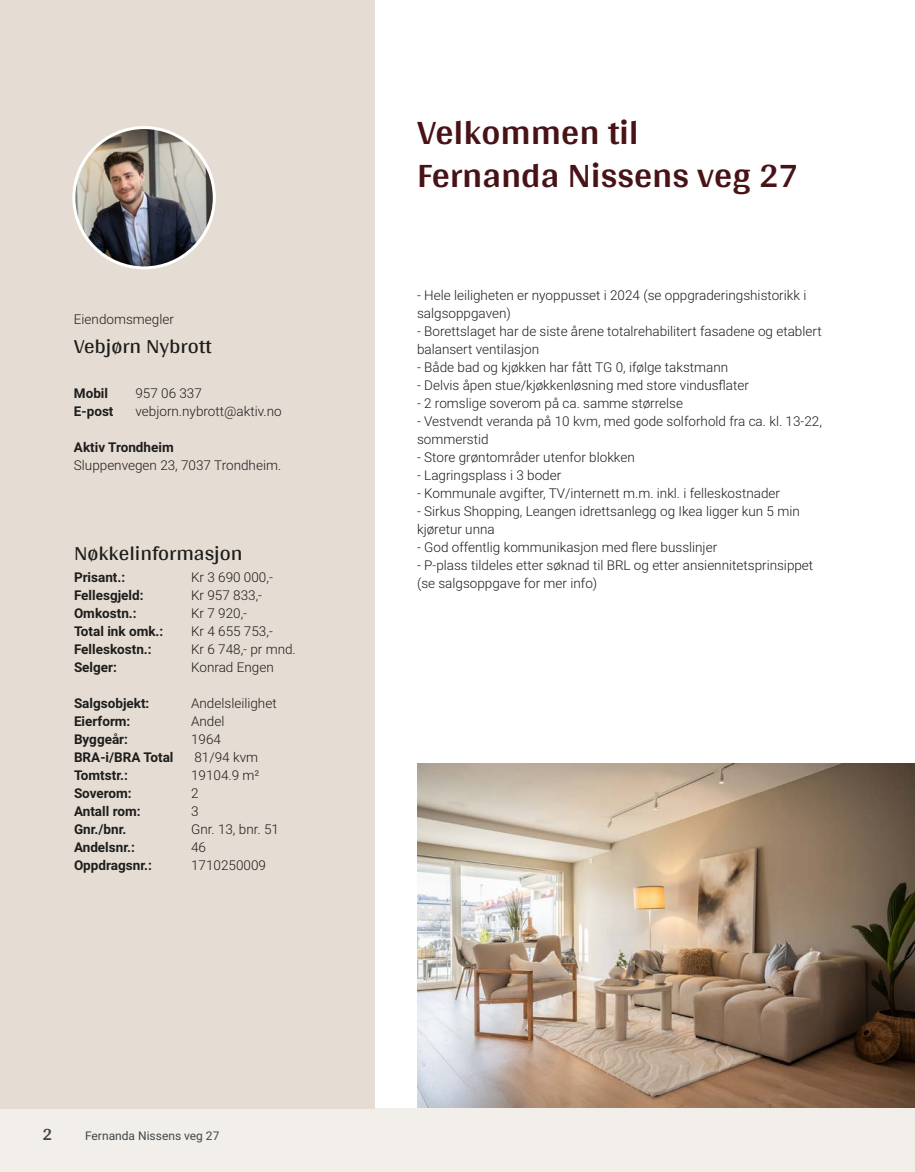
<style>
.page{position:relative;width:915px;height:1172px;background:#fff}
.page>*{position:absolute;margin:0;border:0;box-sizing:border-box;transform-origin:0 0}
.t1{font:700 36px/42px "Arya";color:#481317}
.t2{font:21px "Arya";color:#1d1d1b}
.t3{font:700 18px "Arya";color:#414749}
.t4{font:300 13.5px/18px "Roboto Vitec";color:#1d1d1b}
.t5{font:700 13.5px "Roboto Vitec";color:#1d1d1b}
.t6{font:12px "Roboto Vitec";color:#414749}
</style>
<div class="page">
<div style="left:0;top:1108px;width:914px;height:64px;background:#f2eeea"></div>
<div style="left:0;top:0;width:374px;height:1108px;background:#e5dcd4"></div>
<img style="left:74px;top:128px;width:140px;height:140px;border-radius:70px">
<div style="left:72px;top:126px;width:144px;height:143px;border:3px solid #fff;border-radius:50%"></div>
<img style="left:417px;top:764px;width:497px;height:344px">
<p class="t4" style="left:74px;top:309px;width:101px">Eiendomsmegler</p>
<h2 class="t2" style="left:74px;top:333px;width:139px">Vebjørn Nybrott</h2>
<p class="t5" style="left:74px;top:384px;width:36px">Mobil</p>
<p class="t4" style="left:135px;top:384px;width:68px">957 06 337</p>
<p class="t5" style="left:74px;top:402px;width:41px">E‑post</p>
<p class="t4" style="left:135px;top:402px;width:148px">vebjorn.nybrott@aktiv.no</p>
<p class="t5" style="left:74px;top:438px;width:101px">Aktiv Trondheim</p>
<p class="t4" style="left:74px;top:456px;width:209px">Sluppenvegen 23, 7037 Trondheim.</p>
<h2 class="t2" style="left:74px;top:541px;width:170px">Nøkkelinformasjon</h2>
<p class="t5" style="left:74px;top:568px;width:53px">Prisant.:</p>
<p class="t4" style="left:191px;top:568px;width:83px">Kr 3 690 000,‑</p>
<p class="t5" style="left:74px;top:586px;width:71px">Fellesgjeld:</p>
<p class="t4" style="left:191px;top:586px;width:72px">Kr 957 833,‑</p>
<p class="t5" style="left:74px;top:604px;width:64px">Omkostn.:</p>
<p class="t4" style="left:191px;top:604px;width:57px">Kr 7 920,‑</p>
<p class="t5" style="left:74px;top:622px;width:91px">Total ink omk.:</p>
<p class="t4" style="left:191px;top:622px;width:83px">Kr 4 655 753,‑</p>
<p class="t5" style="left:74px;top:640px;width:79px">Felleskostn.:</p>
<p class="t4" style="left:191px;top:640px;width:106px">Kr 6 748,‑ pr mnd.</p>
<p class="t5" style="left:74px;top:658px;width:44px">Selger:</p>
<p class="t4" style="left:191px;top:658px;width:84px">Konrad Engen</p>
<p class="t5" style="left:74px;top:694px;width:77px">Salgsobjekt:</p>
<p class="t4" style="left:191px;top:694px;width:87px">Andelsleilighet</p>
<p class="t5" style="left:74px;top:712px;width:58px">Eierform:</p>
<p class="t4" style="left:191px;top:712px;width:35px">Andel</p>
<p class="t5" style="left:74px;top:730px;width:55px">Byggeår:</p>
<p class="t4" style="left:191px;top:730px;width:31px">1964</p>
<p class="t5" style="left:74px;top:748px;width:101px">BRA‑i/BRA Total</p>
<p class="t4" style="left:194px;top:748px;width:65px">81/94 kvm</p>
<p class="t5" style="left:74px;top:766px;width:55px">Tomtstr.:</p>
<p class="t4" style="left:191px;top:766px;width:70px">19104.9 m²</p>
<p class="t5" style="left:74px;top:784px;width:59px">Soverom:</p>
<p class="t4" style="left:191px;top:784px;width:9px">2</p>
<p class="t5" style="left:74px;top:802px;width:68px">Antall rom:</p>
<p class="t4" style="left:191px;top:802px;width:9px">3</p>
<p class="t5" style="left:74px;top:820px;width:54px">Gnr./bnr.</p>
<p class="t4" style="left:191px;top:820px;width:89px">Gnr. 13, bnr. 51</p>
<p class="t5" style="left:74px;top:838px;width:62px">Andelsnr.:</p>
<p class="t4" style="left:191px;top:838px;width:16px">46</p>
<p class="t5" style="left:74px;top:856px;width:79px">Oppdragsnr.:</p>
<p class="t4" style="left:191px;top:856px;width:76px">1710250009</p>
<h3 class="t3" style="left:43px;top:1123px;width:11px">2</h3>
<p class="t6" style="left:85px;top:1127px;width:136px">Fernanda Nissens veg 27</p>
<h1 class="t1" style="left:417px;top:111px;width:383px">Velkommen til<br>Fernanda Nissens veg 27</h1>
<p class="t4" style="left:417px;top:286px;width:406px">‑ Hele leiligheten er nyoppusset i 2024 (se oppgraderingshistorikk i salgsoppgaven)<br>‑ Borettslaget har de siste årene totalrehabilitert fasadene og etablert balansert ventilasjon<br>‑ Både bad og kjøkken har fått TG 0, ifølge takstmann<br>‑ Delvis åpen stue/kjøkkenløsning med store vindusflater<br>‑ 2 romslige soverom på ca. samme størrelse<br>‑ Vestvendt veranda på 10 kvm, med gode solforhold fra ca. kl. 13-22, sommerstid<br>‑ Store grøntområder utenfor blokken<br>‑ Lagringsplass i 3 boder<br>‑ Kommunale avgifter, TV/internett m.m. inkl. i felleskostnader<br>‑ Sirkus Shopping, Leangen idrettsanlegg og Ikea ligger kun 5 min kjøretur unna<br>‑ God offentlig kommunikasjon med flere busslinjer<br>‑ P-plass tildeles etter søknad til BRL og etter ansiennitetsprinsippet (se salgsoppgave for mer info)</p>
</div>
